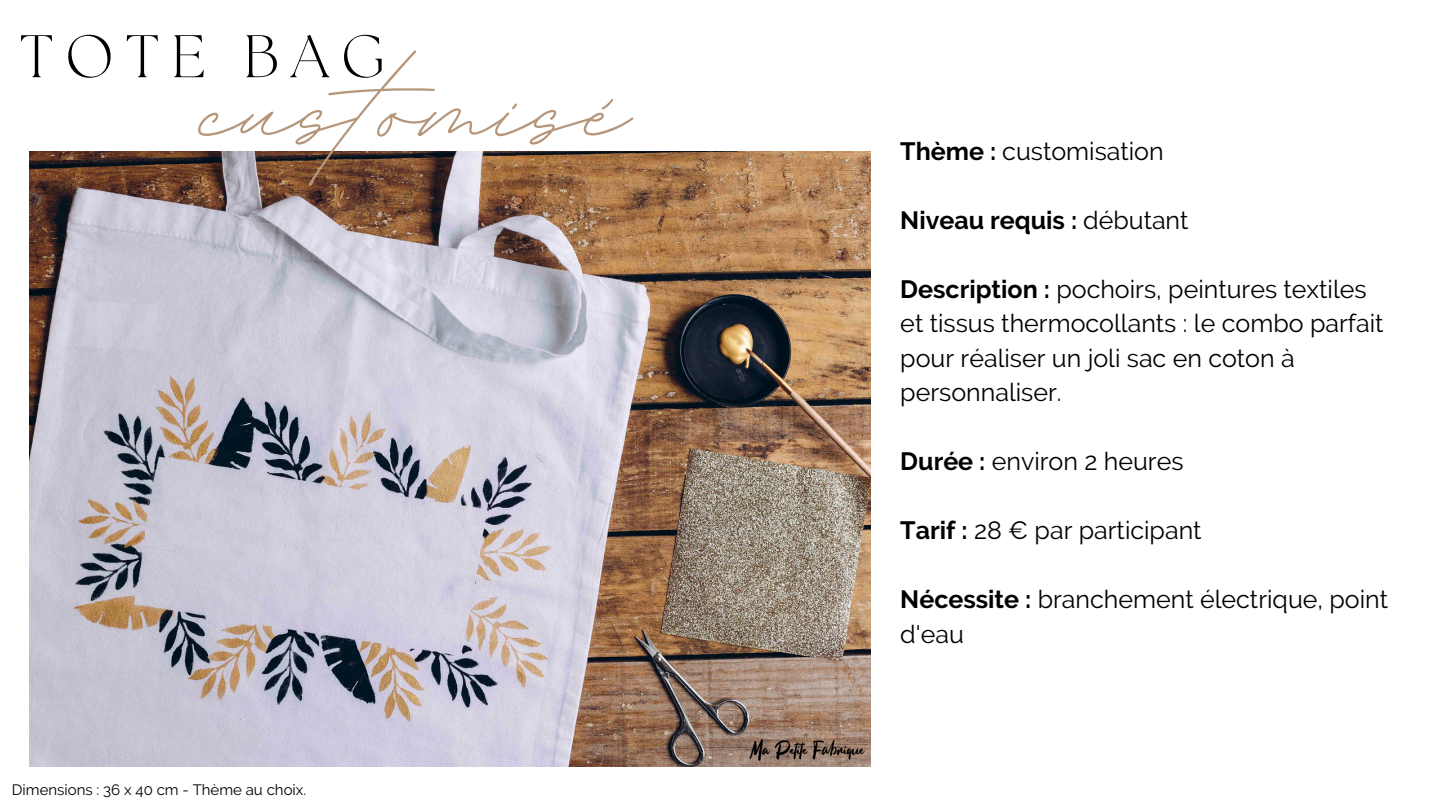
<style>
.page{position:relative;width:1440px;height:810px;background:#fff}
.page>*{position:absolute;margin:0;border:0;box-sizing:border-box;transform-origin:0 0}
.t1{font:200px "BD Script";color:#b6967a}
.t2{font:300 60px "The Seasons";letter-spacing:.2em;color:#000}
.t3{font:25px/34.5px "Raleway";color:#000}
.t4{font:700 25px "Raleway";color:#000}
.t5{font:15px "Raleway";color:#000}
.s1{font-weight:700}
.s2{font-weight:400}
</style>
<div class="page">
<img style="left:29px;top:151px;width:842px;height:615px">
<img style="left:743px;top:735px;width:128px;height:31px">
<h2 class="t2" style="left:20px;top:17px;width:367px">TOTE BAG</h2>
<h1 class="t1" style="left:201px;top:-51px;width:428px">customisé</h1>
<p class="t5" style="left:12px;top:781px;width:296px">Dimensions : 36 x 40 cm - Thème au choix.</p>
<p class="t3" style="left:900px;top:134px;width:265px"><span class="s1">Thème :</span> customisation</p>
<p class="t4" style="left:900px;top:206px;width:290px">Niveau requis : <span class="s2">débutant</span></p>
<p class="t3" style="left:900px;top:272px;width:485px"><span class="s1">Description :</span> pochoirs, peintures textiles et tissus thermocollants : le combo parfait pour réaliser un joli sac en coton à personnaliser.</p>
<p class="t3" style="left:900px;top:444px;width:285px"><span class="s1">Durée :</span> environ 2 heures</p>
<p class="t3" style="left:900px;top:513px;width:303px"><span class="s1">Tarif :</span> 28 € par participant</p>
<p class="t3" style="left:900px;top:582px;width:489px"><span class="s1">Nécessite :</span> branchement électrique, point d'eau</p>
</div>
